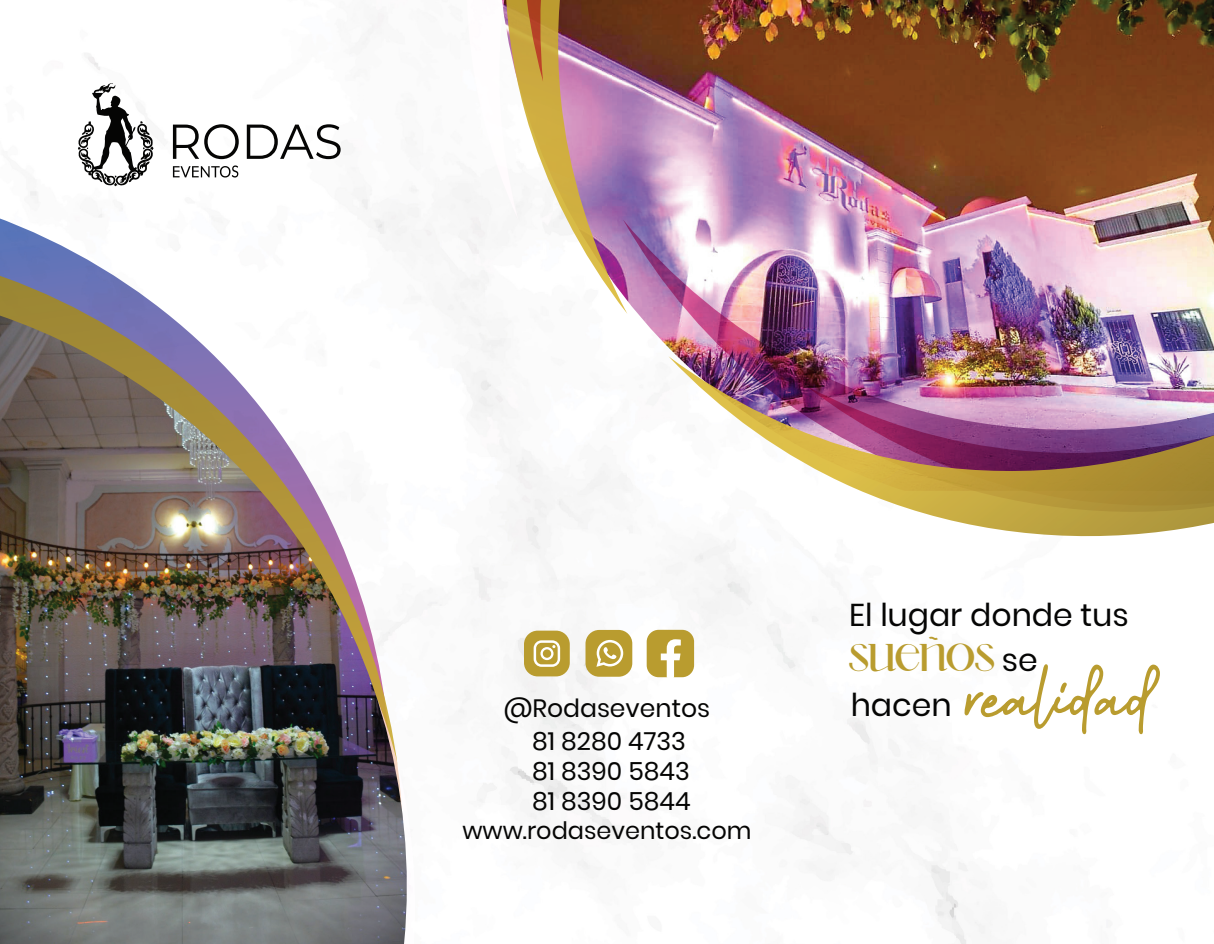
<style>
.page{position:relative;width:1214px;height:944px;background:#fff}
.page>*{position:absolute;margin:0;border:0;box-sizing:border-box;transform-origin:0 0}
.t1{font:114.3px "Better Yesterday";color:#b99c2f}
.t2{font:31.5px "Poppins";color:#050504}
.t3{font:31.5px "Amelaryas Personaluse";color:#b99c2f}
.t4{font:25.05px/33.2px "Poppins";color:#050504;text-align:center}
.t5{font:24px "Poppins";color:#050504}
.s1{font-family:"Poppins";color:#050504}
</style>
<div class="page">
<img style="left:84px;top:13px;width:1008px;height:931px">
<img style="left:502px;top:220px;width:121px;height:271px">
<svg style="left:623px;top:314px;width:45px;height:198px"></svg>
<img style="left:668px;top:82px;width:546px;height:454px">
<img style="left:505px;top:220px;width:590px;height:94px">
<svg style="left:1134px;top:0;width:80px;height:82px;background:#653916"></svg>
<img style="left:466px;top:0;width:668px;height:220px">
<svg style="left:0;top:182px;width:390px;height:62px"></svg>
<svg style="left:0;top:244px;width:403px;height:71px"></svg>
<img style="left:0;top:315px;width:419px;height:629px">
<div style="left:524px;top:630px;width:46px;height:46px;background:#b99c2f;border-radius:14px"></div>
<svg style="left:533px;top:640px;width:27px;height:27px"></svg>
<svg style="left:646px;top:629px;width:48px;height:48px"></svg>
<div style="left:585px;top:630px;width:47px;height:46px;background:#b99c2f;border-radius:14px"></div>
<svg style="left:596px;top:640px;width:27px;height:26px"></svg>
<svg style="left:78px;top:83px;width:76px;height:103px"></svg>
<svg style="left:173px;top:165px;width:65px;height:12px"></svg>
<svg style="left:173px;top:124px;width:66px;height:35px"></svg>
<svg style="left:247px;top:124px;width:94px;height:35px"></svg>
<p class="t4" style="left:504px;top:691px;width:208px">@Rodaseventos<br>81 8280 4733</p>
<p class="t4" style="left:532px;top:756px;width:160px;line-height:30px;text-align:left">81 8390 5843<br>81 8390 5844</p>
<p class="t5" style="left:462px;top:816px;width:290px">www.rodaseventos.com</p>
<p class="t2" style="left:849px;top:597px;width:281px">El lugar donde tus</p>
<p class="t3" style="left:849px;top:642px;width:190px">SUEÑOS <span class="s1">se</span></p>
<p class="t2" style="left:850px;top:687px;width:102px">hacen</p>
<h1 class="t1" style="left:963px;top:643px;width:190px">realidad</h1>
</div>
